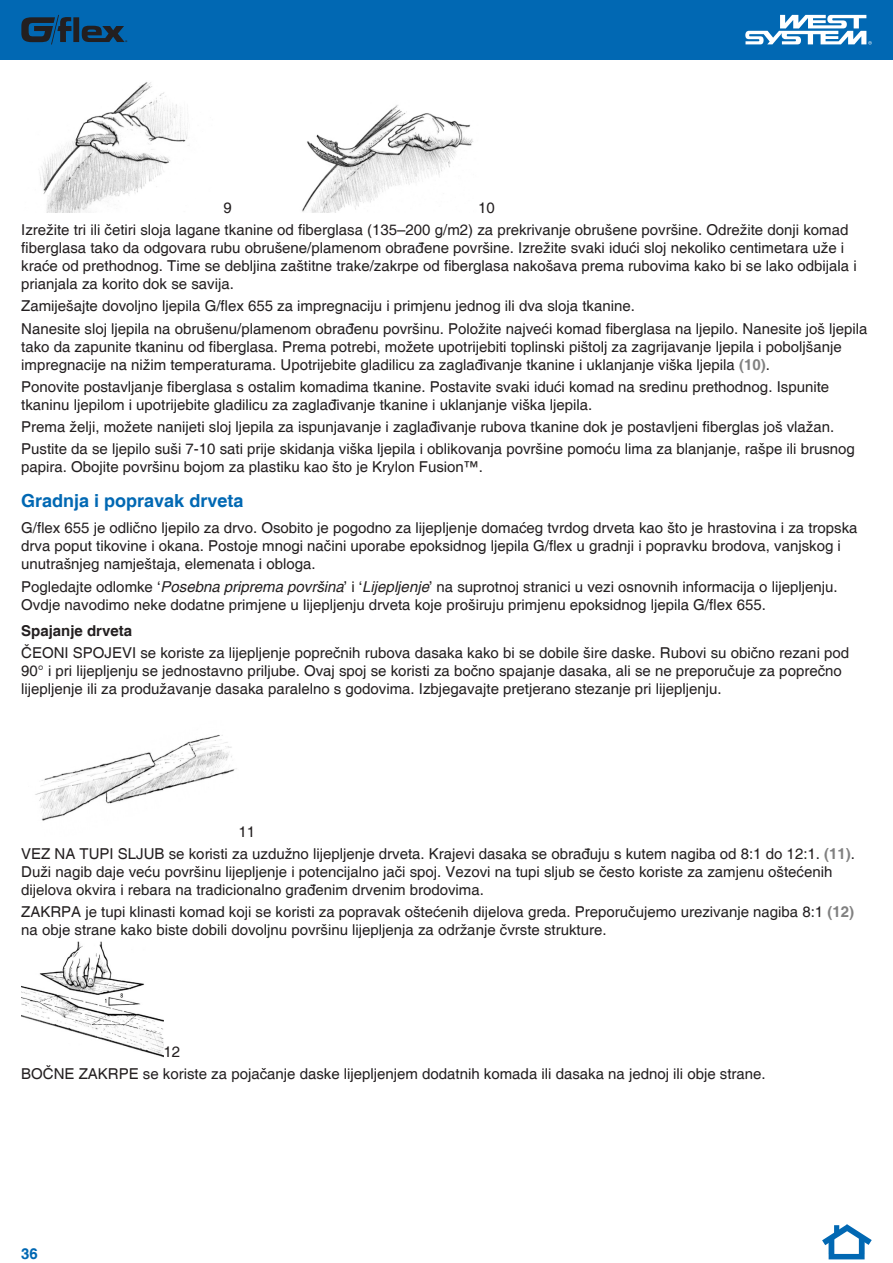
<style>
.page{position:relative;width:893px;height:1263px;background:#fff}
.page>*{position:absolute;margin:0;border:0;box-sizing:border-box;transform-origin:0 0}
.t1{font:700 18px "Helvetica";color:#0168b3}
.t2{font:15px/18px "Helvetica";color:#231f20}
.t3{font:700 15px "Helvetica";color:#231f20}
.t4{font:700 15px "Helvetica";color:#0168b3}
.t5{font:600 5.4px "Myriad Pro";color:#231f20}
.s1{font-weight:700;color:#818181}
.s2{font-style:italic}
</style>
<div class="page">
<div style="left:0;top:0;width:893px;height:60px;background:#0168b3"></div>
<svg style="left:745px;top:15px;width:127px;height:30px"></svg>
<svg style="left:21px;top:15px;width:104px;height:29px"></svg>
<div style="left:828px;top:1239px;width:6px;height:15px;background:#0168b3"></div>
<svg style="left:822px;top:1224px;width:50px;height:27px"></svg>
<div style="left:829px;top:1254px;width:36px;height:5px;background:#0168b3"></div>
<div style="left:859px;top:1238px;width:6px;height:16px;background:#0168b3"></div>
<img style="left:39px;top:82px;width:149px;height:131px">
<img style="left:302px;top:105px;width:171px;height:108px">
<img style="left:35px;top:735px;width:202px;height:86px">
<img style="left:21px;top:942px;width:142px;height:115px">
<p class="t5" style="left:125px;top:38px;width:4px">®</p>
<p class="t2" style="left:21px;top:197px;width:829px;line-height:22.2px;text-indent:457px">10<br>Izrežite tri ili četiri sloja lagane tkanine od fiberglasa (135–200 g/m2) za prekrivanje obrušene površine. Odrežite donji komad</p>
<p class="t2" style="left:21px;top:239px;width:837px">fiberglasa tako da odgovara rubu obrušene/plamenom obrađene površine. Izrežite svaki idući sloj nekoliko centimetara uže i kraće od prethodnog. Time se debljina zaštitne trake/zakrpe od fiberglasa nakošava prema rubovima kako bi se lako odbijala i prianjala za korito dok se savija.</p>
<p class="t2" style="left:21px;top:296px;width:848px;line-height:22.2px">Zamiješajte dovoljno ljepila G/flex 655 za impregnaciju i primjenu jednog ili dva sloja tkanine.<br>Nanesite sloj ljepila na obrušenu/plamenom obrađenu površinu. Položite najveći komad fiberglasa na ljepilo. Nanesite još ljepila</p>
<p class="t2" style="left:21px;top:338px;width:822px">tako da zapunite tkaninu od fiberglasa. Prema potrebi, možete upotrijebiti toplinski pištolj za zagrijavanje ljepila i poboljšanje impregnacije na nižim temperaturama. Upotrijebite gladilicu za zaglađivanje tkanine i uklanjanje viška ljepila <span class="s1">(10)</span>.</p>
<p class="t2" style="left:21px;top:378px;width:809px">Ponovite postavljanje fiberglasa s ostalim komadima tkanine. Postavite svaki idući komad na sredinu prethodnog. Ispunite tkaninu ljepilom i upotrijebite gladilicu za zaglađivanje tkanine i uklanjanje viška ljepila.</p>
<p class="t2" style="left:21px;top:416px;width:835px;line-height:22.2px">Prema želji, možete nanijeti sloj ljepila za ispunjavanje i zaglađivanje rubova tkanine dok je postavljeni fiberglas još vlažan.<br>Pustite da se ljepilo suši 7-10 sati prije skidanja viška ljepila i oblikovanja površine pomoću lima za blanjanje, rašpe ili brusnog</p>
<p class="t2" style="left:21px;top:459px;width:463px">papira. Obojite površinu bojom za plastiku kao što je Krylon Fusion™.</p>
<p class="t1" style="left:21px;top:489px;width:224px">Gradnja i popravak drveta</p>
<p class="t2" style="left:21px;top:520px;width:838px">G/flex 655 je odlično ljepilo za drvo. Osobito je pogodno za lijepljenje domaćeg tvrdog drveta kao što je hrastovina i za tropska drva poput tikovine i okana. Postoje mnogi načini uporabe epoksidnog ljepila G/flex u gradnji i popravku brodova, vanjskog i unutrašnjeg namještaja, elemenata i obloga.</p>
<p class="t2" style="left:21px;top:578px;width:818px">Pogledajte odlomke ‘<span class="s2">Posebna priprema površina</span>’ i ‘<span class="s2">Lijepljenje</span>’ na suprotnoj stranici u vezi osnovnih informacija o lijepljenju.<br>Ovdje navodimo neke dodatne primjene u lijepljenju drveta koje proširuju primjenu epoksidnog ljepila G/flex 655.</p>
<p class="t3" style="left:21px;top:622px;width:112px">Spajanje drveta</p>
<p class="t2" style="left:21px;top:645px;width:829px">ČEONI SPOJEVI se koriste za lijepljenje poprečnih rubova dasaka kako bi se dobile šire daske. Rubovi su obično rezani pod<br>90° i pri lijepljenju se jednostavno priljube. Ovaj spoj se koristi za bočno spajanje dasaka, ali se ne preporučuje za poprečno lijepljenje ili za produžavanje dasaka paralelno s godovima. Izbjegavajte pretjerano stezanje pri lijepljenju.</p>
<p class="t2" style="left:224px;top:199px;width:10px">9</p>
<p class="t2" style="left:21px;top:821px;width:835px;line-height:22.2px;text-indent:217px">11<br>VEZ NA TUPI SLJUB se koristi za uzdužno lijepljenje drveta. Krajevi dasaka se obrađuju s kutem nagiba od 8:1 do 12:1. <span class="s1">(11)</span>.</p>
<p class="t2" style="left:21px;top:863px;width:813px">Duži nagib daje veću površinu lijepljenje i potencijalno jači spoj. Vezovi na tupi sljub se često koriste za zamjenu oštećenih dijelova okvira i rebara na tradicionalno građenim drvenim brodovima.</p>
<p class="t2" style="left:21px;top:903px;width:834px">ZAKRPA je tupi klinasti komad koji se koristi za popravak oštećenih dijelova greda. Preporučujemo urezivanje nagiba 8:1 <span class="s1">(12) </span>na obje strane kako biste dobili dovoljnu površinu lijepljenja za održanje čvrste strukture.</p>
<p class="t2" style="left:21px;top:1041px;width:746px;line-height:22.2px;text-indent:142px">12<br>BOČNE ZAKRPE se koriste za pojačanje daske lijepljenjem dodatnih komada ili dasaka na jednoj ili obje strane.</p>
<p class="t4" style="left:21px;top:1244px;width:18px">36</p>
</div>
